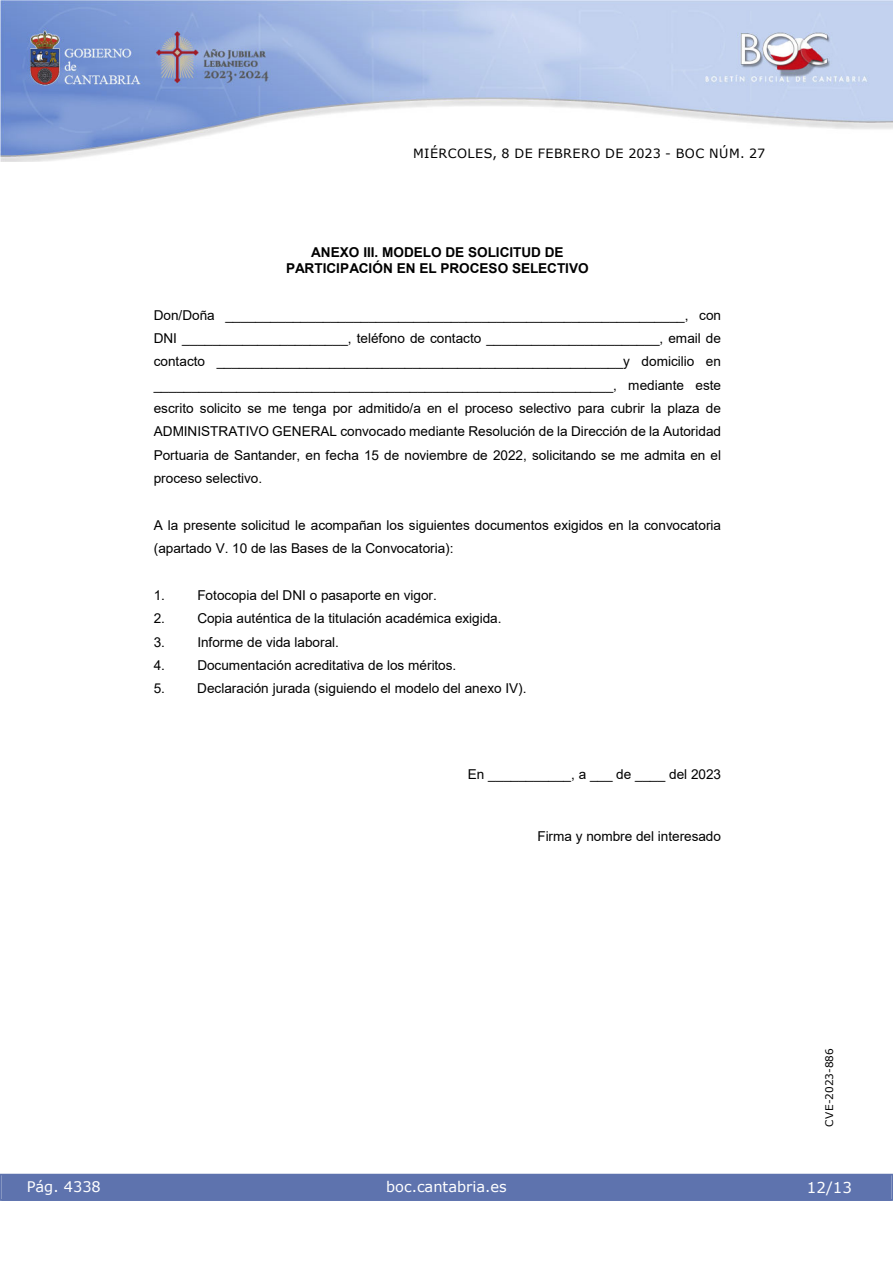
<style>
.page{position:relative;width:893px;height:1263px;background:#fff}
.page>*{position:absolute;margin:0;border:0;box-sizing:border-box;transform-origin:0 0}
.t1{font:15px "Verdana 2";color:#fff}
.t2{font:14.55px "Verdana 2";color:#fff}
.t3{font:13.65px/23.4px "Arial";color:#000;text-align:justify}
.t4{font:700 13.65px/15.5px "Arial";letter-spacing:-.005em;color:#000;text-align:center}
.t5{font:12.75px "Verdana 2";letter-spacing:.035em;color:#000}
.t6{font:10.5px "Verdana 2";color:#000}
</style>
<div class="page">
<img style="left:0;top:0;width:893px;height:161px">
<div style="left:1px;top:1174px;width:890px;height:27px;background:#5e73ae"></div>
<p class="t5" style="left:413px;top:144px;width:354px">MIÉRCOLES, 8 DE FEBRERO DE 2023 - BOC NÚM. 27</p>
<p class="t4" style="left:286px;top:245px;width:304px">ANEXO III. MODELO DE SOLICITUD DE<br>PARTICIPACIÓN EN EL PROCESO SELECTIVO</p>
<p class="t3" style="left:154px;top:303px;width:569px">Don/Doña _____________________________________________________________, con DNI ______________________, teléfono de contacto _______________________, email de contacto ______________________________________________________y domicilio en _____________________________________________________________, mediante este escrito solicito se me tenga por admitido/a en el proceso selectivo para cubrir la plaza de ADMINISTRATIVO GENERAL convocado mediante Resolución de la Dirección de la Autoridad Portuaria de Santander, en fecha 15 de noviembre de 2022, solicitando se me admita en el proceso selectivo.</p>
<p class="t3" style="left:154px;top:513px;width:569px">A la presente solicitud le acompañan los siguientes documentos exigidos en la convocatoria (apartado V. 10 de las Bases de la Convocatoria):</p>
<p class="t3" style="left:154px;top:583px;width:285px">1. Fotocopia del DNI o pasaporte en vigor.</p>
<p class="t3" style="left:154px;top:607px;width:349px">2. Copia auténtica de la titulación académica exigida.</p>
<p class="t3" style="left:154px;top:630px;width:187px">3. Informe de vida laboral.</p>
<p class="t3" style="left:154px;top:653px;width:304px">4. Documentación acreditativa de los méritos.</p>
<p class="t3" style="left:154px;top:677px;width:374px">5. Declaración jurada (siguiendo el modelo del anexo IV).</p>
<p class="t3" style="left:468px;top:762px;width:255px">En ___________, a ___ de ____ del 2023</p>
<p class="t3" style="left:537px;top:825px;width:185px">Firma y nombre del interesado</p>
<p class="t2" style="left:27px;top:1177px;width:76px">Pág. 4338</p>
<p class="t2" style="left:386px;top:1177px;width:122px">boc.cantabria.es</p>
<p class="t6" style="left:822px;top:1126px;width:80px;rotate:-90deg">CVE-2023-886</p>
<p class="t1" style="left:807px;top:1177px;width:46px">12/13</p>
</div>
